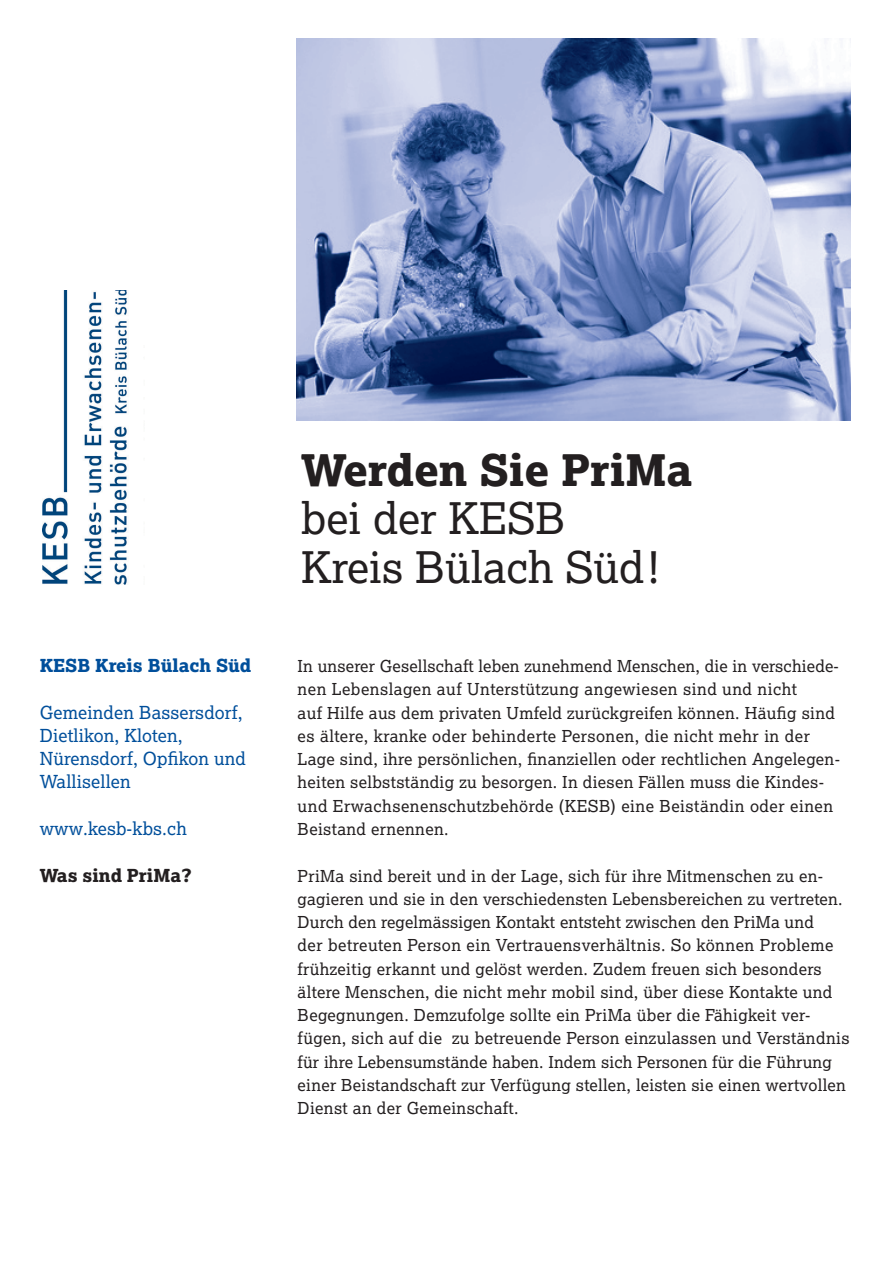
<style>
.page{position:relative;width:893px;height:1263px;background:#fff}
.page>*{position:absolute;margin:0;border:0;box-sizing:border-box;transform-origin:0 0}
.t1{font:43.65px/48.6px "Lexia";color:#231f20}
.t2{font:800 43.65px "Lexia";color:#231f20}
.t3{font:18px/23.2px "Lexia";letter-spacing:.01em;color:#014f9b}
.t4{font:800 18px "Lexia";color:#014f9b}
.t5{font:800 18px "Lexia";color:#231f20}
.t6{font:16.5px/23.2px "Lexia";letter-spacing:.02em;color:#231f20}
</style>
<div class="page">
<img style="left:296px;top:38px;width:554px;height:383px">
<img style="left:42px;top:290px;width:85px;height:294px">
<p class="t4" style="left:40px;top:654px;width:213px">KESB Kreis Bülach Süd</p>
<p class="t3" style="left:40px;top:700px;width:208px">Gemeinden Bassersdorf,<br>Dietlikon, Kloten,<br>Nürensdorf, Opfikon und<br>Wallisellen</p>
<p class="t3" style="left:40px;top:816px;width:149px">www.kesb-kbs.ch</p>
<p class="t5" style="left:40px;top:863px;width:154px">Was sind PriMa?</p>
<h1 class="t2" style="left:301px;top:441px;width:393px">Werden Sie PriMa</h1>
<h1 class="t1" style="left:301px;top:493px;width:360px">bei der KESB<br>Kreis Bülach Süd !</h1>
<p class="t6" style="left:298px;top:654px;width:544px">In unserer Gesellschaft leben zunehmend Menschen, die in verschiede&shy;nen Lebenslagen auf Unterstützung angewiesen sind und nicht<br>auf Hilfe aus dem privaten Umfeld zurückgreifen können. Häufig sind es ältere, kranke oder behinderte Personen, die nicht mehr in der Lage sind, ihre persönlichen, finanziellen oder rechtlichen Angelegen&shy;heiten selbstständig zu besorgen. In diesen Fällen muss die Kindes&shy;und Erwachsenenschutzbehörde (KESB) eine Beiständin oder einen Beistand ernennen.</p>
<p class="t6" style="left:298px;top:863px;width:553px">PriMa sind bereit und in der Lage, sich für ihre Mitmenschen zu en&shy;gagieren und sie in den verschiedensten Lebensbereichen zu vertreten.<br>Durch den regelmässigen Kontakt entsteht zwischen den PriMa und<br>der betreuten Person ein Vertrauensverhältnis. So können Probleme frühzeitig erkannt und gelöst werden. Zudem freuen sich besonders ältere Menschen, die nicht mehr mobil sind, über diese Kontakte und Begegnungen. Demzufolge sollte ein PriMa über die Fähigkeit ver&shy;fügen, sich auf die zu betreuende Person einzulassen und Verständnis für ihre Lebensumstände haben. Indem sich Personen für die Führung einer Beistandschaft zur Verfügung stellen, leisten sie einen wertvollen Dienst an der Gemeinschaft.</p>
</div>
